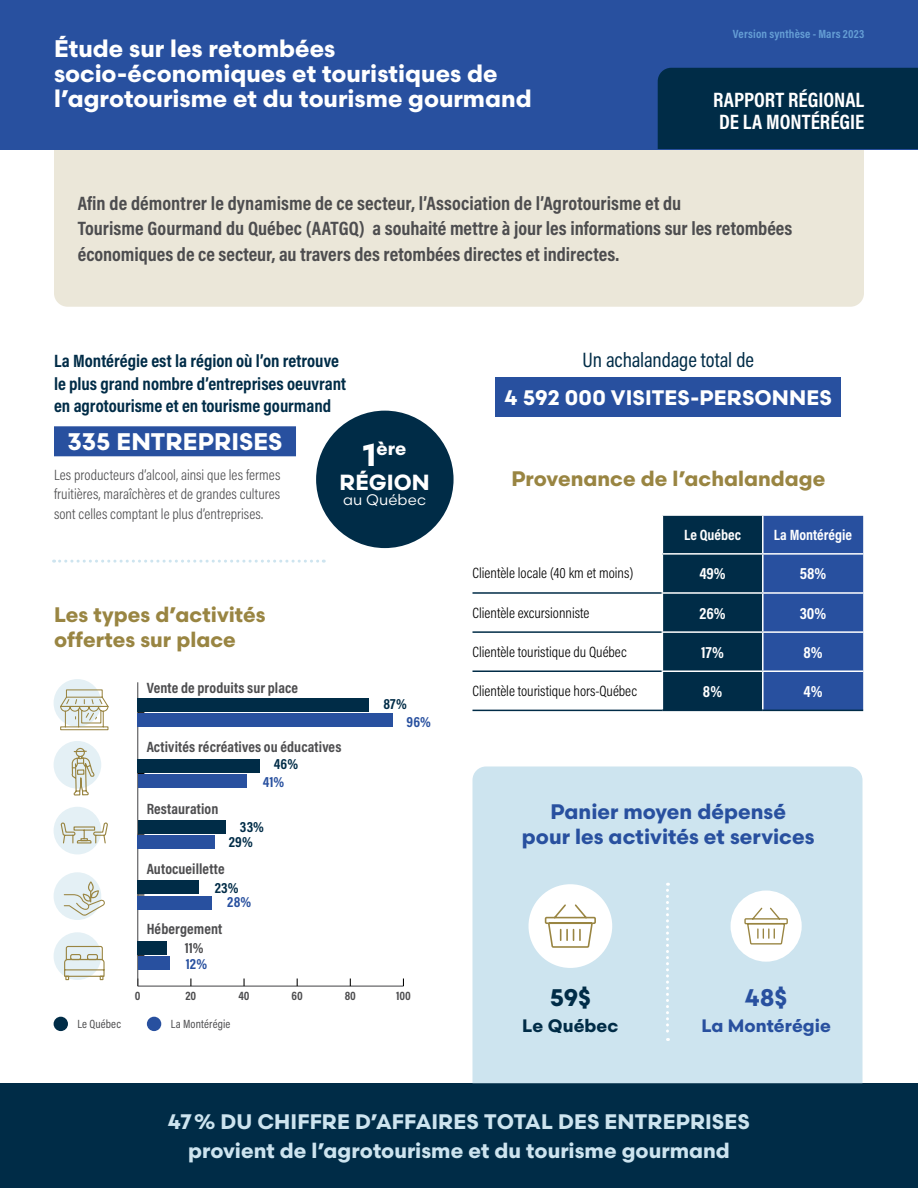
<style>
.page{position:relative;width:918px;height:1188px;background:#fff}
.page>*{position:absolute;margin:0;border:0;box-sizing:border-box;transform-origin:0 0}
.t1{font:700 24px/25.5px "Scandia";color:#fff}
.t2{font:700 24px "Scandia";color:#002c47}
.t3{font:700 24px "Scandia";color:#28509f}
.t4{font:700 21.9px "Scandia";color:#fff}
.t5{font:700 21px/28.5px "Scandia";color:#cde4ef;text-align:center}
.t6{font:700 21px/25.5px "Scandia";color:#998542}
.t7{font:700 21px/25.5px "Scandia";color:#28509f;text-align:center}
.t8{font:700 21px/22.5px "Acumin Pro Cond";color:#fff}
.t9{font:700 21px "Scandia";letter-spacing:.005em;color:#fff}
.t10{font:21px "Acumin Pro Cond";letter-spacing:-.01em;color:#002c47}
.t11{font:700 19.5px/25.5px "Acumin Pro Cond";color:#4d4d4f}
.t12{font:700 18.6px "Scandia";color:#fff}
.t13{font:700 18px/22.5px "Acumin Pro Cond";color:#002c47}
.t14{font:700 18px "Scandia";color:#28509f}
.t15{font:700 18px "Scandia";letter-spacing:.005em;color:#002c47}
.t16{font:700 16.5px "Acumin Pro Cond";color:#fff}
.t17{font:15.15px "Scandia";letter-spacing:.005em;color:#fff}
.t18{font:300 15px/19.5px "Acumin Pro Cond";letter-spacing:.005em;color:#4d4d4f;text-align:justify}
.t19{font:300 15px "Acumin Pro Cond";color:#000}
.t20{font:700 15px "Acumin Pro Cond";letter-spacing:.005em;color:#4d4d4f}
.t21{font:700 15px "Acumin Pro Cond";color:#fff}
.t22{font:700 15px "Acumin Pro Cond";letter-spacing:.015em;color:#002c47}
.t23{font:700 15px "Acumin Pro Cond";letter-spacing:.005em;color:#28509f}
.t24{font:700 12.45px "Acumin Pro Cond";color:#4d4d4f}
.t25{font:700 12px "Acumin Pro Cond";letter-spacing:.015em;color:#649dd4}
.t26{font:12px "Acumin Pro Cond";letter-spacing:.015em;color:#4d4d4f}
.s1{font-size:31.95px}
</style>
<div class="page">
<div style="left:54px;top:149px;width:810px;height:158px;background:#ebe7d9"></div>
<div style="left:0;top:0;width:918px;height:149px;background:#28509f"></div>
<div style="left:0;top:1083px;width:918px;height:105px;background:#002c47"></div>
<div style="left:54px;top:426px;width:242px;height:30px;background:#28509f"></div>
<svg style="left:663px;top:516px;width:200px;height:194px;background:#153f73"></svg>
<hr style="left:762px;top:516px;width:2px;height:37px;background:#fff">
<hr style="left:662px;top:553px;width:101px;height:2px;background:#fff">
<hr style="left:763px;top:553px;width:100px;height:2px;background:#fff">
<hr style="left:762px;top:555px;width:2px;height:37px;background:#fff">
<hr style="left:662px;top:592px;width:101px;height:2px;background:#fff">
<hr style="left:763px;top:592px;width:100px;height:2px;background:#fff">
<hr style="left:762px;top:594px;width:2px;height:37px;background:#fff">
<hr style="left:662px;top:631px;width:101px;height:2px;background:#fff">
<hr style="left:763px;top:631px;width:100px;height:2px;background:#fff">
<hr style="left:762px;top:633px;width:2px;height:37px;background:#fff">
<hr style="left:662px;top:670px;width:101px;height:2px;background:#fff">
<hr style="left:763px;top:670px;width:100px;height:2px;background:#fff">
<hr style="left:762px;top:672px;width:2px;height:38px;background:#fff">
<hr style="left:472px;top:592px;width:190px;height:2px;background:#002c47">
<hr style="left:472px;top:631px;width:190px;height:2px;background:#002c47">
<hr style="left:472px;top:670px;width:190px;height:2px;background:#002c47">
<hr style="left:472px;top:710px;width:190px;height:1px;background:#002c47">
<hr style="left:662px;top:710px;width:101px;height:1px;background:#002c47">
<hr style="left:763px;top:710px;width:100px;height:1px;background:#002c47">
<div style="left:54px;top:932px;width:47px;height:48px;background:#e4f0f5;border-radius:50%"></div>
<div style="left:54px;top:872px;width:47px;height:48px;background:#e4f0f5;border-radius:50%"></div>
<div style="left:54px;top:807px;width:47px;height:47px;background:#e4f0f5;border-radius:50%"></div>
<div style="left:54px;top:741px;width:47px;height:48px;background:#e4f0f5;border-radius:50%"></div>
<div style="left:54px;top:679px;width:47px;height:48px;background:#e4f0f5;border-radius:50%"></div>
<hr style="left:138px;top:986px;width:265px;height:1px;background:#4d4d4f">
<hr style="left:137px;top:682px;width:1px;height:304px;background:#4d4d4f">
<div style="left:138px;top:713px;width:255px;height:14px;background:#28509f"></div>
<div style="left:138px;top:774px;width:109px;height:14px;background:#28509f"></div>
<div style="left:138px;top:835px;width:77px;height:14px;background:#28509f"></div>
<div style="left:138px;top:896px;width:74px;height:13px;background:#28509f"></div>
<div style="left:138px;top:956px;width:32px;height:14px;background:#28509f"></div>
<div style="left:138px;top:698px;width:231px;height:14px;background:#002c47"></div>
<div style="left:138px;top:759px;width:122px;height:14px;background:#002c47"></div>
<div style="left:138px;top:820px;width:87px;height:13px;background:#002c47"></div>
<div style="left:138px;top:881px;width:61px;height:13px;background:#002c47"></div>
<div style="left:138px;top:941px;width:29px;height:14px;background:#002c47"></div>
<svg style="left:71px;top:747px;width:24px;height:49px"></svg>
<svg style="left:59px;top:689px;width:50px;height:42px"></svg>
<svg style="left:64px;top:945px;width:41px;height:36px"></svg>
<svg style="left:64px;top:881px;width:41px;height:35px"></svg>
<svg style="left:60px;top:822px;width:48px;height:22px"></svg>
<div style="left:54px;top:1017px;width:14px;height:14px;background:#002c47;border-radius:50%"></div>
<div style="left:147px;top:1017px;width:14px;height:14px;background:#28509f;border-radius:50%"></div>
<svg style="left:54px;top:560px;width:270px;height:3px"></svg>
<div style="left:495px;top:377px;width:345px;height:39px;background:#28509f"></div>
<div style="left:472px;top:766px;width:390px;height:317px;background:#cde4ef"></div>
<div style="left:316px;top:411px;width:138px;height:137px;background:#002c47;border-radius:50%"></div>
<svg style="left:666px;top:883px;width:3px;height:158px"></svg>
<div style="left:529px;top:884px;width:83px;height:84px;background:#fff;border-radius:50%"></div>
<div style="left:731px;top:891px;width:71px;height:71px;background:#fff;border-radius:50%"></div>
<svg style="left:544px;top:904px;width:52px;height:44px"></svg>
<svg style="left:744px;top:907px;width:44px;height:38px"></svg>
<div style="left:658px;top:68px;width:260px;height:81px;background:#002c47"></div>
<p class="t1" style="left:54px;top:35px;width:479px">Étude sur les retombées socio-économiques et touristiques de l’agrotourisme et du tourisme gourmand</p>
<p class="t25" style="left:733px;top:26px;width:133px">Version synthèse - Mars 2023</p>
<p class="t8" style="left:713px;top:88px;width:153px">RAPPORT RÉGIONAL<br>DE LA MONTÉRÉGIE</p>
<p class="t11" style="left:78px;top:190px;width:716px">Afin de démontrer le dynamisme de ce secteur, l’Association de l’Agrotourisme et du<br>Tourisme Gourmand du Québec (AATGQ) a souhaité mettre à jour les informations sur les retombées économiques de ce secteur, au travers des retombées directes et indirectes.</p>
<p class="t13" style="left:54px;top:349px;width:294px">La Montérégie est la région où l’on retrouve le plus grand nombre d’entreprises oeuvrant en agrotourisme et en tourisme gourmand</p>
<p class="t1" style="left:68px;top:429px;width:217px">335 ENTREPRISES</p>
<p class="t18" style="left:54px;top:464px;width:228px">Les producteurs d’alcool, ainsi que les fermes fruitières, maraîchères et de grandes cultures sont celles comptant le plus d’entreprises.</p>
<p class="t12" style="left:363px;top:437px;width:45px"><span class="s1">1</span>ère</p>
<p class="t4" style="left:340px;top:469px;width:92px">RÉGION</p>
<p class="t17" style="left:343px;top:490px;width:84px">au Québec</p>
<p class="t6" style="left:54px;top:601px;width:213px">Les types d’activités offertes sur place</p>
<p class="t20" style="left:147px;top:678px;width:153px">Vente de produits sur place</p>
<p class="t20" style="left:147px;top:737px;width:196px">Activités récréatives ou éducatives</p>
<p class="t22" style="left:274px;top:754px;width:26px">46%</p>
<p class="t20" style="left:147px;top:799px;width:73px">Restauration</p>
<p class="t23" style="left:263px;top:772px;width:23px">41%</p>
<p class="t22" style="left:240px;top:817px;width:26px">33%</p>
<p class="t22" style="left:229px;top:832px;width:26px">29%</p>
<p class="t20" style="left:147px;top:859px;width:80px">Autocueillette</p>
<p class="t22" style="left:215px;top:878px;width:25px">23%</p>
<p class="t23" style="left:227px;top:892px;width:26px">28%</p>
<p class="t20" style="left:147px;top:919px;width:77px">Hébergement</p>
<p class="t20" style="left:185px;top:938px;width:20px">11%</p>
<p class="t23" style="left:186px;top:954px;width:23px">12%</p>
<p class="t22" style="left:383px;top:694px;width:25px">87%</p>
<p class="t23" style="left:407px;top:712px;width:26px">96%</p>
<p class="t24" style="left:135px;top:988px;width:7px">0</p>
<p class="t24" style="left:185px;top:988px;width:12px">20</p>
<p class="t24" style="left:238px;top:988px;width:13px">40</p>
<p class="t24" style="left:292px;top:988px;width:13px">60</p>
<p class="t24" style="left:345px;top:988px;width:13px">80</p>
<p class="t24" style="left:396px;top:988px;width:16px">100</p>
<p class="t26" style="left:77px;top:1016px;width:45px">Le Québec</p>
<p class="t26" style="left:171px;top:1016px;width:61px">La Montérégie</p>
<p class="t10" style="left:583px;top:346px;width:173px">Un achalandage total de</p>
<p class="t9" style="left:505px;top:384px;width:329px">4 592 000 VISITES-PERSONNES</p>
<p class="t6" style="left:511px;top:466px;width:316px">Provenance de l’achalandage</p>
<p class="t21" style="left:684px;top:525px;width:58px">Le Québec</p>
<p class="t21" style="left:774px;top:525px;width:80px">La Montérégie</p>
<p class="t19" style="left:473px;top:564px;width:162px">Clientèle locale (40 km et moins)</p>
<p class="t16" style="left:699px;top:563px;width:28px">49%</p>
<p class="t16" style="left:800px;top:563px;width:28px">58%</p>
<p class="t19" style="left:472px;top:603px;width:118px">Clientèle excursionniste</p>
<p class="t16" style="left:700px;top:602px;width:28px">26%</p>
<p class="t16" style="left:800px;top:602px;width:28px">30%</p>
<p class="t19" style="left:472px;top:642px;width:156px">Clientèle touristique du Québec</p>
<p class="t16" style="left:701px;top:641px;width:25px">17%</p>
<p class="t16" style="left:803px;top:641px;width:21px">8%</p>
<p class="t19" style="left:472px;top:681px;width:166px">Clientèle touristique hors-Québec</p>
<p class="t16" style="left:703px;top:680px;width:21px">8%</p>
<p class="t16" style="left:803px;top:680px;width:21px">4%</p>
<p class="t7" style="left:522px;top:798px;width:294px">Panier moyen dépensé<br>pour les activités et services</p>
<p class="t2" style="left:550px;top:982px;width:43px">59$</p>
<p class="t15" style="left:522px;top:1014px;width:98px">Le Québec</p>
<p class="t3" style="left:745px;top:982px;width:44px">48$</p>
<p class="t14" style="left:701px;top:1014px;width:131px">La Montérégie</p>
<p class="t5" style="left:168px;top:1107px;width:583px">47% DU CHIFFRE D’AFFAIRES TOTAL DES ENTREPRISES provient de l’agrotourisme et du tourisme gourmand</p>
</div>
